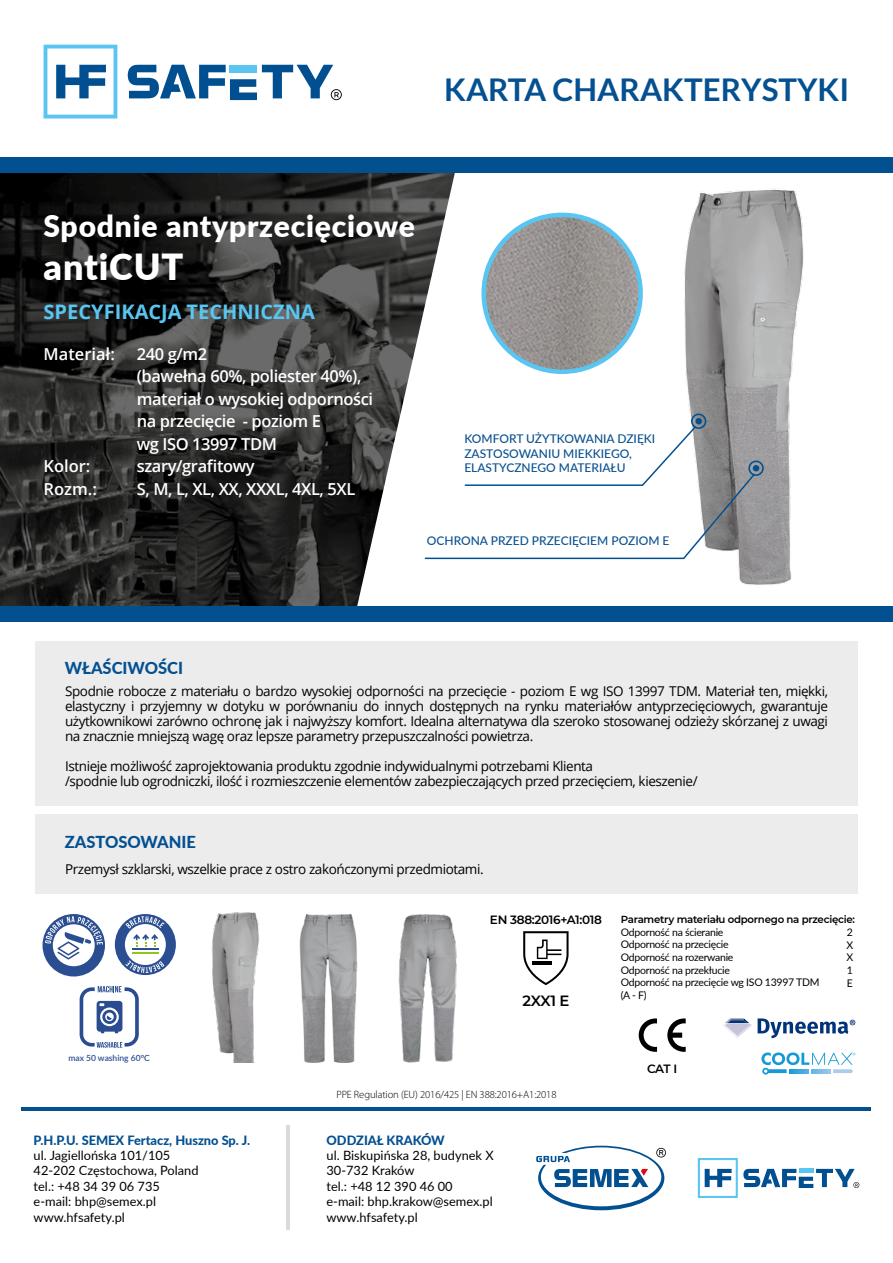
<style>
.page{position:relative;width:893px;height:1263px;background:#fff}
.page>*{position:absolute;margin:0;border:0;box-sizing:border-box;transform-origin:0 0}
.t1{font:900 36px "Lato";letter-spacing:.025em;color:#fff}
.t2{font:700 31.35px "Lato";color:#045091}
.t3{font:900 30px "Lato";letter-spacing:.025em;color:#fff}
.t4{font:700 20.1px "Open Sans";color:#59c6f2}
.t5{font:600 16.5px/22.5px "Open Sans";letter-spacing:-.025em;color:#fff}
.t6{font:800 16.5px "Lato";color:#035091}
.t7{font:600 16.5px/22.5px "Open Sans";color:#fff}
.t8{font:600 14.85px "Montserrat";color:#000}
.t9{font:13.5px/15px "Open Sans";letter-spacing:-.03em;color:#000;text-align:justify}
.t10{font:12.75px/15.5px "Lato";color:#000}
.t11{font:800 12.75px "Lato";color:#035091}
.t12{font:500 12px/14.4px "Lato";color:#0b5191}
.t13{font:600 12px "Montserrat";letter-spacing:-.03em;color:#000}
.t14{font:300 10.65px "Myriad Pro";letter-spacing:-.01em;color:#000}
.t15{font:10.5px/12.6px "Lato";letter-spacing:-.025em;color:#000}
.t16{font:600 10.2px "Montserrat";letter-spacing:-.025em;color:#000}
.t17{font:600 8.55px "Lato";color:#2a4d92}
</style>
<div class="page">
<img style="left:0;top:173px;width:356px;height:433px">
<svg style="left:356px;top:173px;width:251px;height:433px"></svg>
<img style="left:607px;top:188px;width:197px;height:397px">
<svg style="left:698px;top:1158px;width:161px;height:40px"></svg>
<svg style="left:536px;top:1146px;width:130px;height:64px"></svg>
<hr style="left:287px;top:1125px;width:3px;height:105px;background:#dadada">
<hr style="left:22px;top:1107px;width:849px;height:4px;background:#035091">
<svg style="left:44px;top:45px;width:73px;height:73px"></svg>
<svg style="left:128px;top:65px;width:214px;height:35px"></svg>
<div style="left:0;top:157px;width:893px;height:16px;background:#035091"></div>
<div style="left:0;top:606px;width:893px;height:16px;background:#035091"></div>
<div style="left:695px;top:418px;width:7px;height:6px;background:#035091;border-radius:50%"></div>
<div style="left:691px;top:414px;width:15px;height:15px;border:2px solid #035091;border-radius:50%"></div>
<div style="left:748px;top:460px;width:16px;height:16px;border:2px solid #035091;border-radius:50%"></div>
<div style="left:35px;top:641px;width:823px;height:165px;background:#ececec"></div>
<div style="left:35px;top:814px;width:823px;height:80px;background:#ececec"></div>
<svg style="left:523px;top:931px;width:46px;height:54px"></svg>
<hr style="left:532px;top:961px;width:19px;height:3px;background:#000">
<div style="left:43px;top:914px;width:62px;height:62px;background:#2b4d91;border-radius:50%"></div>
<div style="left:53px;top:924px;width:42px;height:42px;background:#fff;border-radius:50%"></div>
<svg style="left:45px;top:916px;width:58px;height:43px"></svg>
<div style="left:115px;top:914px;width:61px;height:61px;background:#2b4d91;border-radius:50%"></div>
<svg style="left:125px;top:960px;width:39px;height:13px"></svg>
<div style="left:125px;top:924px;width:41px;height:41px;background:#fff;border-radius:50%"></div>
<svg style="left:125px;top:916px;width:40px;height:37px"></svg>
<svg style="left:80px;top:986px;width:59px;height:62px"></svg>
<svg style="left:423px;top:424px;width:336px;height:136px"></svg>
<img style="left:212px;top:913px;width:47px;height:150px">
<img style="left:299px;top:914px;width:59px;height:149px">
<img style="left:398px;top:914px;width:59px;height:149px">
<img style="left:484px;top:215px;width:157px;height:157px;border-radius:78px">
<div style="left:481px;top:213px;width:162px;height:161px;border:4px solid #5bc5f2;border-radius:50%"></div>
<svg style="left:639px;top:1018px;width:18px;height:34px"></svg>
<svg style="left:667px;top:1018px;width:19px;height:34px"></svg>
<svg style="left:758px;top:1018px;width:97px;height:20px"></svg>
<svg style="left:723px;top:1018px;width:29px;height:20px"></svg>
<svg style="left:761px;top:1052px;width:94px;height:22px"></svg>
<h2 class="t2" style="left:444px;top:71px;width:407px">KARTA CHARAKTERYSTYKI</h2>
<h3 class="t3" style="left:44px;top:203px;width:373px">Spodnie antyprzecięciowe</h3>
<h1 class="t1" style="left:44px;top:240px;width:141px">antiCUT</h1>
<h3 class="t4" style="left:44px;top:297px;width:273px">SPECYFIKACJA TECHNICZNA</h3>
<p class="t7" style="left:44px;top:342px;width:73px">Materiał:</p>
<p class="t5" style="left:137px;top:342px;width:238px">240 g/m2<br>(bawełna 60%, poliester 40%), materiał o wysokiej odporności na przecięcie - poziom E<br>wg ISO 13997 TDM szary/grafitowy<br>S, M, L, XL, XX, XXXL, 4XL, 5XL</p>
<p class="t7" style="left:44px;top:454px;width:55px">Kolor:<br>Rozm.:</p>
<p class="t12" style="left:464px;top:431px;width:192px">KOMFORT UŻYTKOWANIA DZIĘKI<br>ZASTOSOWANIU MIEKKIEGO,<br>ELASTYCZNEGO MATERIAŁU</p>
<p class="t12" style="left:427px;top:533px;width:244px">OCHRONA PRZED PRZECIĘCIEM POZIOM E</p>
<p class="t6" style="left:65px;top:655px;width:120px">WŁAŚCIWOŚCI</p>
<p class="t9" style="left:65px;top:683px;width:764px">Spodnie robocze z materiału o bardzo wysokiej odporności na przecięcie - poziom E wg ISO 13997 TDM. Materiał ten, miękki, elastyczny i przyjemny w dotyku w porównaniu do innych dostępnych na rynku materiałów antyprzecięciowych, gwarantuje użytkownikowi zarówno ochronę jak i najwyższy komfort. Idealna alternatywa dla szeroko stosowanej odzieży skórzanej z uwagi na znacznie mniejszą wagę oraz lepsze parametry przepuszczalności powietrza.</p>
<p class="t9" style="left:65px;top:758px;width:634px">Istnieje możliwość zaprojektowania produktu zgodnie indywidualnymi potrzebami Klienta<br>/spodnie lub ogrodniczki, ilość i rozmieszczenie elementów zabezpieczających przed przecięciem, kieszenie/</p>
<p class="t6" style="left:65px;top:830px;width:133px">ZASTOSOWANIE</p>
<p class="t9" style="left:65px;top:861px;width:420px">Przemysł szklarski, wszelkie prace z ostro zakończonymi przedmiotami.</p>
<p class="t13" style="left:490px;top:911px;width:113px">EN 388:2016+A1:018</p>
<p class="t17" style="left:68px;top:1052px;width:83px">max 50 washing 60°C</p>
<p class="t8" style="left:522px;top:990px;width:48px">2XX1 E</p>
<p class="t11" style="left:34px;top:1130px;width:218px">P.H.P.U. SEMEX Fertacz, Huszno Sp. J.</p>
<p class="t10" style="left:34px;top:1147px;width:166px">ul. Jagiellońska 101/105<br>42-202 Częstochowa, Poland tel.: +48 34 39 06 735 e-mail: bhp@semex.pl www.hfsafety.pl</p>
<p class="t14" style="left:336px;top:1088px;width:222px">PPE Regulation (EU) 2016/425 | EN 388:2016+A1:2018</p>
<p class="t11" style="left:326px;top:1130px;width:120px">ODDZIAŁ KRAKÓW</p>
<p class="t10" style="left:326px;top:1147px;width:169px">ul. Biskupińska 28, budynek X<br>30-732 Kraków<br>tel.: +48 12 390 46 00<br>e-mail: bhp.krakow@semex.pl www.hfsafety.pl</p>
<p class="t16" style="left:621px;top:912px;width:236px">Parametry materiału odpornego na przecięcie:</p>
<p class="t15" style="left:621px;top:925px;width:200px">Odporność na ścieranie<br>Odporność na przecięcie<br>Odporność na rozerwanie<br>Odporność na przekłucie<br>Odporność na przecięcie wg ISO 13997 TDM (A - F)</p>
<p class="t15" style="left:846px;top:925px;width:8px;text-align:justify">2<br>X X 1<br>E</p>
<p class="t13" style="left:647px;top:1060px;width:32px">CAT I</p>
</div>
